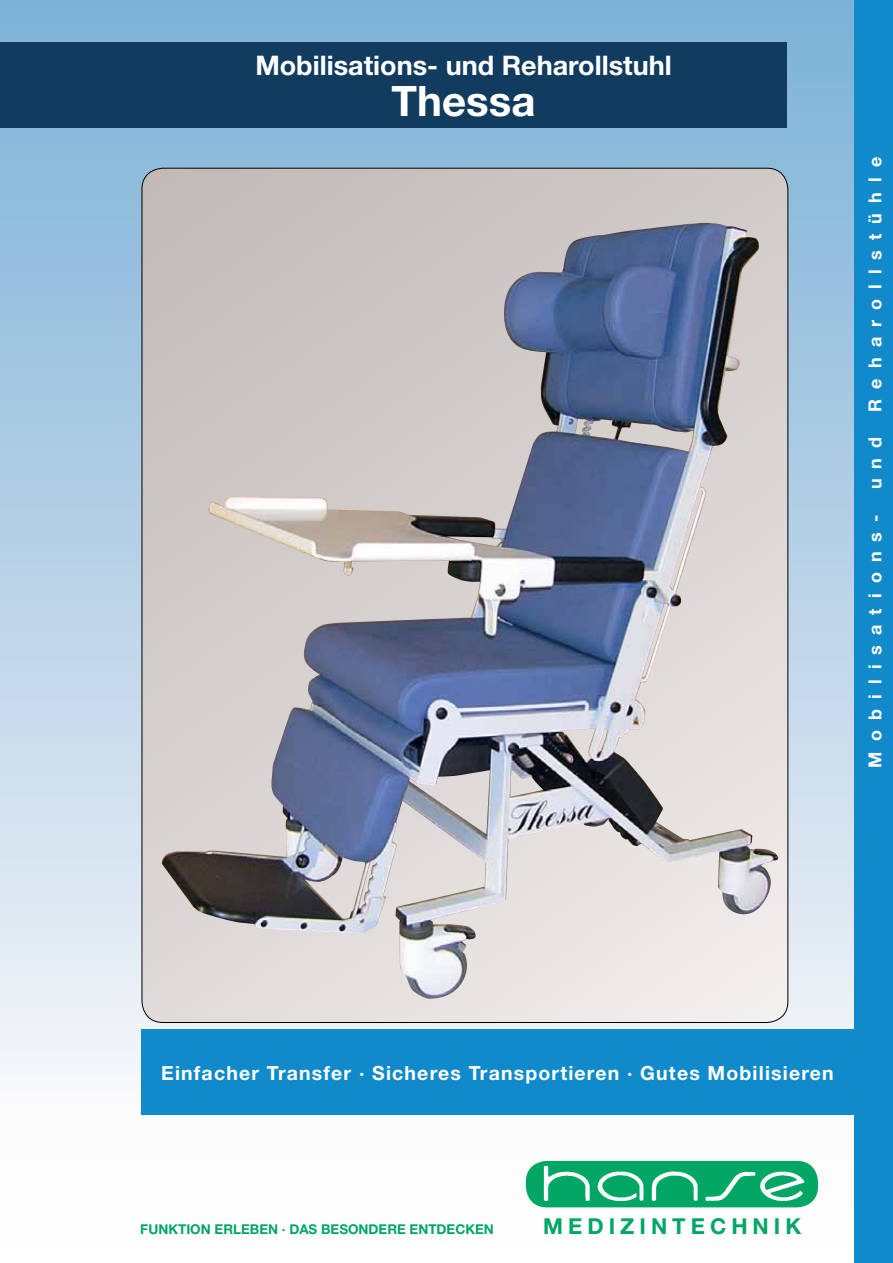
<style>
.page{position:relative;width:893px;height:1263px;background:#fff}
.page>*{position:absolute;margin:0;border:0;box-sizing:border-box;transform-origin:0 0}
.t1{font:700 42px "Helvetica Neue";color:#fff}
.t2{font:700 27px "Helvetica Neue";color:#fff}
.t3{font:700 21.9px "Helvetica Neue";letter-spacing:.23em;color:#00a664}
.t4{font:700 19.5px "Helvetica Neue";letter-spacing:.06em;color:#fff}
.t5{font:700 18px "Helvetica Neue";letter-spacing:.56em;color:#fff}
.t6{font:700 13.5px "Helvetica Neue";color:#00a664}
</style>
<div class="page">
<div style="left:0;top:0;width:893px;height:1263px;background:linear-gradient(to bottom,#77aed4,#fffffe)"></div>
<svg style="left:142px;top:168px;width:646px;height:854px;background:#cbc8c8"></svg>
<img style="left:162px;top:224px;width:530px;height:769px">
<div style="left:855px;top:0;width:38px;height:1263px;background:#118acb"></div>
<div style="left:142px;top:1029px;width:749px;height:86px;background:#118acb"></div>
<div style="left:0;top:43px;width:787px;height:85px;background:#123c5f"></div>
<img style="left:526px;top:1161px;width:292px;height:46px">
<h2 class="t2" style="left:255px;top:49px;width:418px">Mobilisations- und Reharollstuhl</h2>
<h1 class="t1" style="left:392px;top:75px;width:145px">Thessa</h1>
<p class="t5" style="left:864px;top:412px;width:256px;rotate:-90deg">Reharollstühle</p>
<p class="t5" style="left:864px;top:489px;width:54px;rotate:-90deg">und</p>
<p class="t5" style="left:864px;top:767px;width:254px;rotate:-90deg">Mobilisations-</p>
<p class="t4" style="left:161px;top:1060px;width:674px">Einfacher Transfer · Sicheres Transportieren · Gutes Mobilisieren</p>
<p class="t6" style="left:140px;top:1220px;width:239px">Funktion erleben · Das besondere</p>
<p class="t6" style="left:410px;top:1220px;width:29px">Entde</p>
<p class="t6" style="left:455px;top:1220px;width:40px">cken</p>
<p class="t3" style="left:543px;top:1212px;width:227px">MEDI ZIN TECHNIK</p>
</div>
